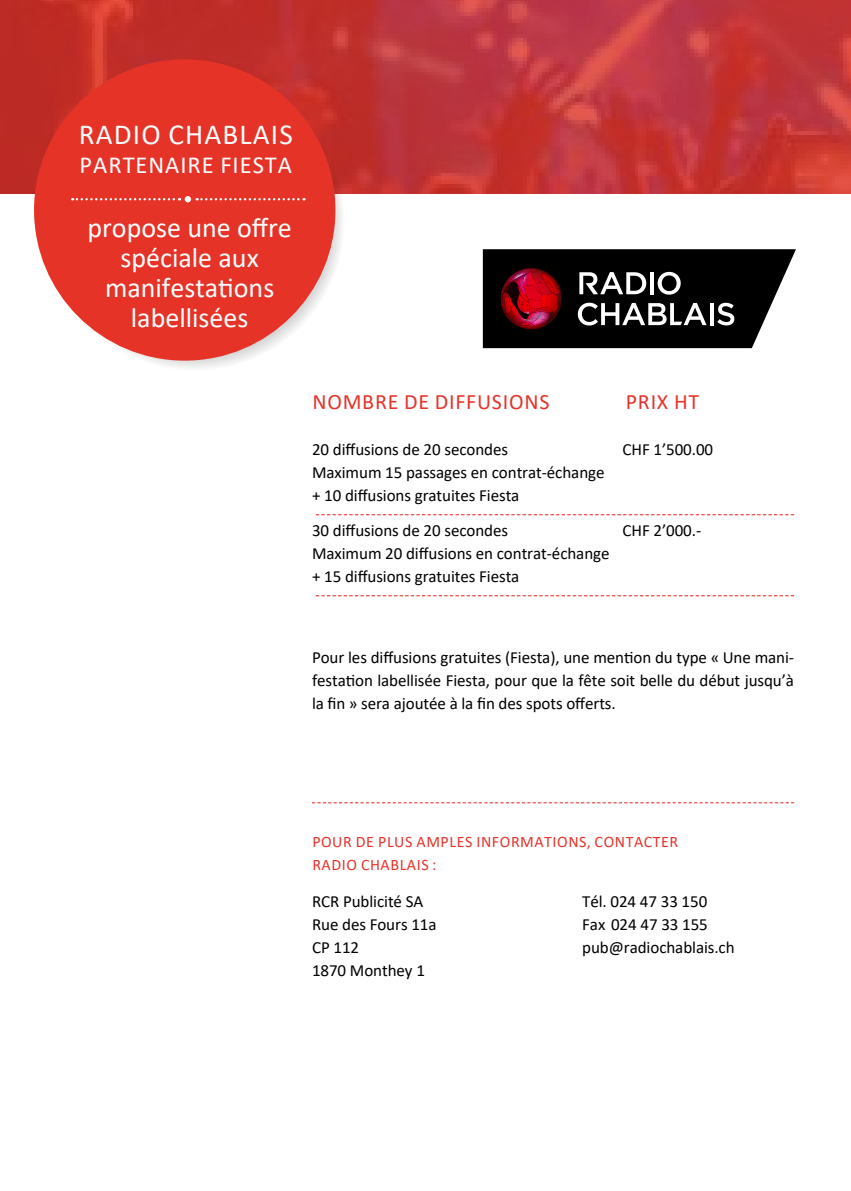
<style>
.page{position:relative;width:851px;height:1191px;background:#fff}
.page>*{position:absolute;margin:0;border:0;box-sizing:border-box;transform-origin:0 0}
.t1{font:29.2px "Calibri";letter-spacing:.04em;color:#fff}
.t2{font:28px/30px "Calibri";color:#fff;text-align:center}
.t3{font:24.6px "Calibri";letter-spacing:.04em;color:#fff}
.t4{font:22px "Calibri";letter-spacing:.035em;color:#e7332a}
.t5{font:17px/23px "Calibri";letter-spacing:-.005em;color:#000}
.t6{font:16px/23px "Calibri";letter-spacing:.035em;color:#e7332a}
</style>
<div class="page">
<svg style="left:316px;top:514px;width:478px;height:1px"></svg>
<svg style="left:316px;top:595px;width:478px;height:1px"></svg>
<svg style="left:312px;top:802px;width:482px;height:1px"></svg>
<svg style="left:483px;top:249px;width:312px;height:99px;background:#342627"></svg>
<img style="left:0;top:0;width:850px;height:193px">
<svg style="left:44px;top:70px;width:301px;height:301px"></svg>
<div style="left:34px;top:59px;width:301px;height:302px;background:#e63328;border-radius:50%"></div>
<svg style="left:197px;top:198px;width:107px;height:2px"></svg>
<svg style="left:72px;top:196px;width:119px;height:6px"></svg>
<h1 class="t1" style="left:79px;top:114px;width:215px">RADIO CHABLAIS</h1>
<h3 class="t3" style="left:80px;top:148px;width:214px">PARTENAIRE FIESTA</h3>
<h2 class="t2" style="left:87px;top:212px;width:206px">propose une offre spéciale aux manifestations labellisées</h2>
<p class="t4" style="left:312px;top:386px;width:238px">NOMBRE DE DIFFUSIONS</p>
<p class="t4" style="left:625px;top:386px;width:75px">PRIX HT</p>
<p class="t5" style="left:312px;top:437px;width:197px">20 diffusions de 20 secondes</p>
<p class="t5" style="left:622px;top:437px;width:92px">CHF 1’500.00</p>
<p class="t5" style="left:312px;top:460px;width:294px">Maximum 15 passages en contrat-échange + 10 diffusions gratuites Fiesta</p>
<p class="t5" style="left:312px;top:518px;width:197px">30 diffusions de 20 secondes</p>
<p class="t5" style="left:622px;top:518px;width:80px">CHF 2’000.-</p>
<p class="t5" style="left:312px;top:541px;width:299px">Maximum 20 diffusions en contrat-échange + 15 diffusions gratuites Fiesta</p>
<p class="t5" style="left:312px;top:645px;width:483px;text-align:justify">Pour les diffusions gratuites (Fiesta), une mention du type « Une mani&shy;festation labellisée Fiesta, pour que la fête soit belle du début jusqu’à la fin » sera ajoutée à la fin des spots offerts.</p>
<p class="t6" style="left:312px;top:829px;width:367px">POUR DE PLUS AMPLES INFORMATIONS, CONTACTER<br>RADIO CHABLAIS :</p>
<p class="t5" style="left:312px;top:889px;width:113px">RCR Publicité SA</p>
<p class="t5" style="left:582px;top:889px;width:127px">Tél. 024 47 33 150</p>
<p class="t5" style="left:312px;top:912px;width:126px">Rue des Fours 11a</p>
<p class="t5" style="left:582px;top:912px;width:127px">Fax 024 47 33 155</p>
<p class="t5" style="left:312px;top:935px;width:49px">CP 112</p>
<p class="t5" style="left:582px;top:935px;width:154px">pub@radiochablais.ch</p>
<p class="t5" style="left:312px;top:958px;width:114px">1870 Monthey 1</p>
</div>
